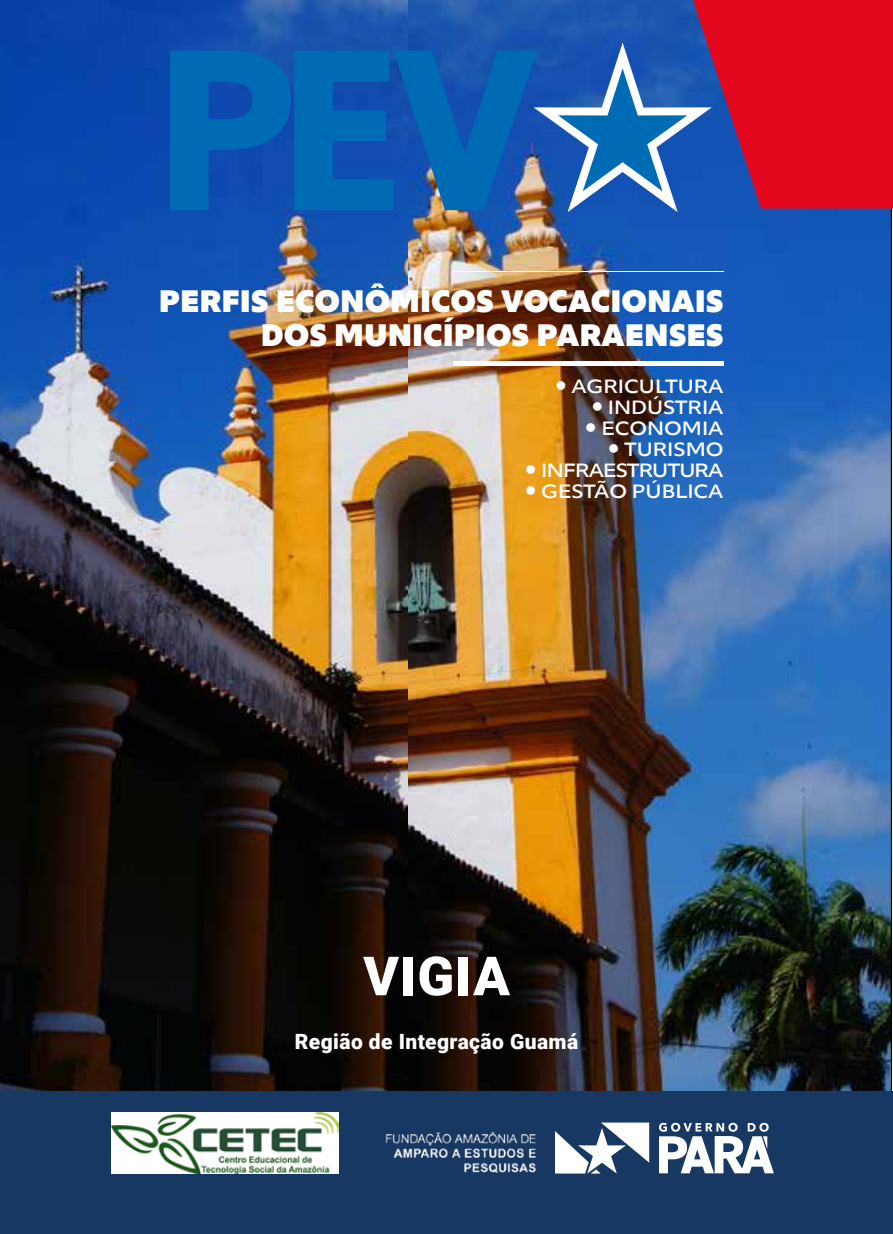
<style>
.page{position:relative;width:893px;height:1234px;background:#fff}
.page>*{position:absolute;margin:0;border:0;box-sizing:border-box;transform-origin:0 0}
.t1{font:900 54px "Roboto";letter-spacing:.02em;color:#fff}
.t2{font:900 31.5px/34.5px "Morandi";color:#fff;text-align:right}
.t3{font:900 21px "Roboto";letter-spacing:.02em;color:#fff}
.t4{font:500 expanded 19.5px "Morandi";color:#fff}
.t5{font:500 expanded 19.5px "Morandi";letter-spacing:-.04em;color:#fff}
</style>
<div class="page">
<img style="left:408px;top:212px;width:484px;height:879px">
<img style="left:0;top:0;width:408px;height:1091px">
<hr style="left:0;top:225px;width:1px;height:41px;background:#ce7e29">
<div style="left:0;top:1091px;width:893px;height:142px;background:#173863"></div>
<svg style="left:170px;top:0;width:723px;height:212px;background:#484e91"></svg>
<hr style="left:453px;top:271px;width:271px;height:1px;background:#fff">
<div style="left:453px;top:361px;width:271px;height:5px;background:#fff"></div>
<img style="left:112px;top:1112px;width:226px;height:61px">
<svg style="left:555px;top:1122px;width:219px;height:51px"></svg>
<img style="left:385px;top:1132px;width:151px;height:41px">
<h2 class="t2" style="left:159px;top:281px;width:566px">PERFIS ECONÔMICOS VOCACIONAIS<br>DOS MUNICÍPIOS PARAENSES</h2>
<p class="t4" style="left:555px;top:371px;width:170px">● AGRICULTURA</p>
<p class="t4" style="left:592px;top:392px;width:133px">● INDÚSTRIA</p>
<p class="t4" style="left:585px;top:413px;width:140px">● ECONOMIA</p>
<p class="t4" style="left:608px;top:434px;width:117px">● TURISMO</p>
<p class="t5" style="left:525px;top:455px;width:200px">● INFRAESTRUTURA</p>
<p class="t4" style="left:525px;top:476px;width:200px">● GESTÃO PÚBLICA</p>
<h1 class="t1" style="left:363px;top:937px;width:148px">VIGIA</h1>
<p class="t3" style="left:295px;top:1026px;width:285px">Região de Integração Guamá</p>
</div>
